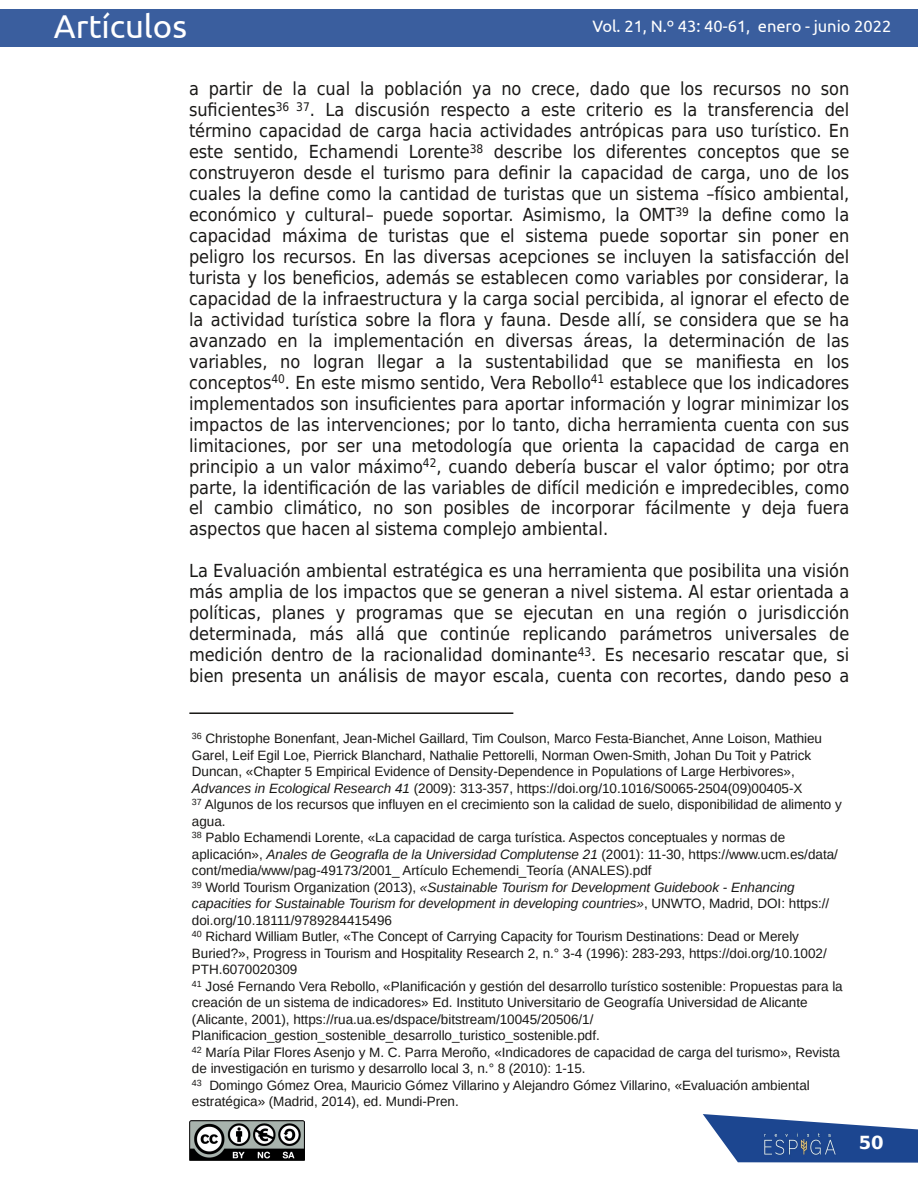
<style>
.page{position:relative;width:918px;height:1188px;background:#fff}
.page>*{position:absolute;margin:0;border:0;box-sizing:border-box;transform-origin:0 0}
.t1{font:33px "Ubuntu";color:#fff}
.t2{font:18px/21px "DejaVu Sans Condensed";color:#181715;text-align:justify}
.t3{font:700 18px "DejaVu Sans";color:#fff}
.t4{font:16.5px "Ubuntu";color:#fff}
.t5{font:13.5px/16.5px "Liberation Sans";color:#181715}
.s1{font-style:italic}
</style>
<div class="page">
<svg style="left:703px;top:1114px;width:215px;height:49px"></svg>
<img style="left:741px;top:1129px;width:118px;height:31px">
<div style="left:0;top:9px;width:918px;height:38px;background:#3a5e9e"></div>
<img style="left:190px;top:1120px;width:114px;height:41px">
<hr style="left:189px;top:712px;width:324px;height:2px;background:#181715">
<h1 class="t1" style="left:54px;top:8px;width:135px">Artículos</h1>
<p class="t4" style="left:592px;top:17px;width:300px">Vol. 21, N.º 43: 40-61, enero - junio 2022</p>
<p class="t2" style="left:189px;top:79px;width:662px">a partir de la cual la población ya no crece, dado que los recursos no son suficientes<sup>36</sup> <sup>37</sup>. La discusión respecto a este criterio es la transferencia del término capacidad de carga hacia actividades antrópicas para uso turístico. En este sentido, Echamendi Lorente<sup>38</sup> describe los diferentes conceptos que se construyeron desde el turismo para definir la capacidad de carga, uno de los cuales la define como la cantidad de turistas que un sistema –físico ambiental, económico y cultural– puede soportar. Asimismo, la OMT<sup>39</sup> la define como la capacidad máxima de turistas que el sistema puede soportar sin poner en peligro los recursos. En las diversas acepciones se incluyen la satisfacción del turista y los beneficios, además se establecen como variables por considerar, la capacidad de la infraestructura y la carga social percibida, al ignorar el efecto de la actividad turística sobre la flora y fauna. Desde allí, se considera que se ha avanzado en la implementación en diversas áreas, la determinación de las variables, no logran llegar a la sustentabilidad que se manifiesta en los conceptos<sup>40</sup>. En este mismo sentido, Vera Rebollo<sup>41</sup> establece que los indicadores implementados son insuficientes para aportar información y lograr minimizar los impactos de las intervenciones; por lo tanto, dicha herramienta cuenta con sus limitaciones, por ser una metodología que orienta la capacidad de carga en principio a un valor máximo<sup>42</sup>, cuando debería buscar el valor óptimo; por otra parte, la identificación de las variables de difícil medición e impredecibles, como el cambio climático, no son posibles de incorporar fácilmente y deja fuera aspectos que hacen al sistema complejo ambiental.</p>
<p class="t2" style="left:189px;top:561px;width:662px">La Evaluación ambiental estratégica es una herramienta que posibilita una visión más amplia de los impactos que se generan a nivel sistema. Al estar orientada a políticas, planes y programas que se ejecutan en una región o jurisdicción determinada, más allá que continúe replicando parámetros universales de medición dentro de la racionalidad dominante<sup>43</sup>. Es necesario rescatar que, si bien presenta un análisis de mayor escala, cuenta con recortes, dando peso a</p>
<p class="t5" style="left:192px;top:730px;width:652px"><sup>36</sup> Christophe Bonenfant, Jean‐Michel Gaillard, Tim Coulson, Marco Festa‐Bianchet, Anne Loison, Mathieu Garel, Leif Egil Loe, Pierrick Blanchard, Nathalie Pettorelli, Norman Owen‐Smith, Johan Du Toit y Patrick Duncan, «Chapter 5 Empirical Evidence of Density‐Dependence in Populations of Large Herbivores», <span class="s1">Advances in Ecological Research 41</span> (2009): 313-357, https://doi.org/10.1016/S0065-2504(09)00405-X<br><sup>37</sup> Algunos de los recursos que influyen en el crecimiento son la calidad de suelo, disponibilidad de alimento y agua.<br><sup>38</sup> Pablo Echamendi Lorente, «La capacidad de carga turística. Aspectos conceptuales y normas de aplicación», <span class="s1">Anales de Geografla de la Universidad Complutense 21</span> (2001): 11-30, https://www.ucm.es/data/ cont/media/www/pag-49173/2001_ Artículo Echemendi_Teoría (ANALES).pdf<br><sup>39</sup> World Tourism Organization (2013), <span class="s1">«Sustainable Tourism for Development Guidebook - Enhancing capacities for Sustainable Tourism for development in developing countries»</span>, UNWTO, Madrid, DOI: https:// doi.org/10.18111/9789284415496<br><sup>40</sup> Richard William Butler, «The Concept of Carrying Capacity for Tourism Destinations: Dead or Merely Buried?», Progress in Tourism and Hospitality Research 2, n.° 3-4 (1996): 283-293, https://doi.org/10.1002/ PTH.6070020309<br><sup>41</sup> José Fernando Vera Rebollo, «Planificación y gestión del desarrollo turístico sostenible: Propuestas para la creación de un sistema de indicadores» Ed. Instituto Universitario de Geografía Universidad de Alicante (Alicante, 2001), https://rua.ua.es/dspace/bitstream/10045/20506/1/ Planificacion_gestion_sostenible_desarrollo_turistico_sostenible.pdf.<br><sup>42</sup> María Pilar Flores Asenjo y M. C. Parra Meroño, «Indicadores de capacidad de carga del turismo», Revista de investigación en turismo y desarrollo local 3, n.° 8 (2010): 1-15.<br><sup>43</sup> Domingo Gómez Orea, Mauricio Gómez Villarino y Alejandro Gómez Villarino, «Evaluación ambiental estratégica» (Madrid, 2014), ed. Mundi-Pren.</p>
<p class="t3" style="left:859px;top:1132px;width:26px">50</p>
</div>
